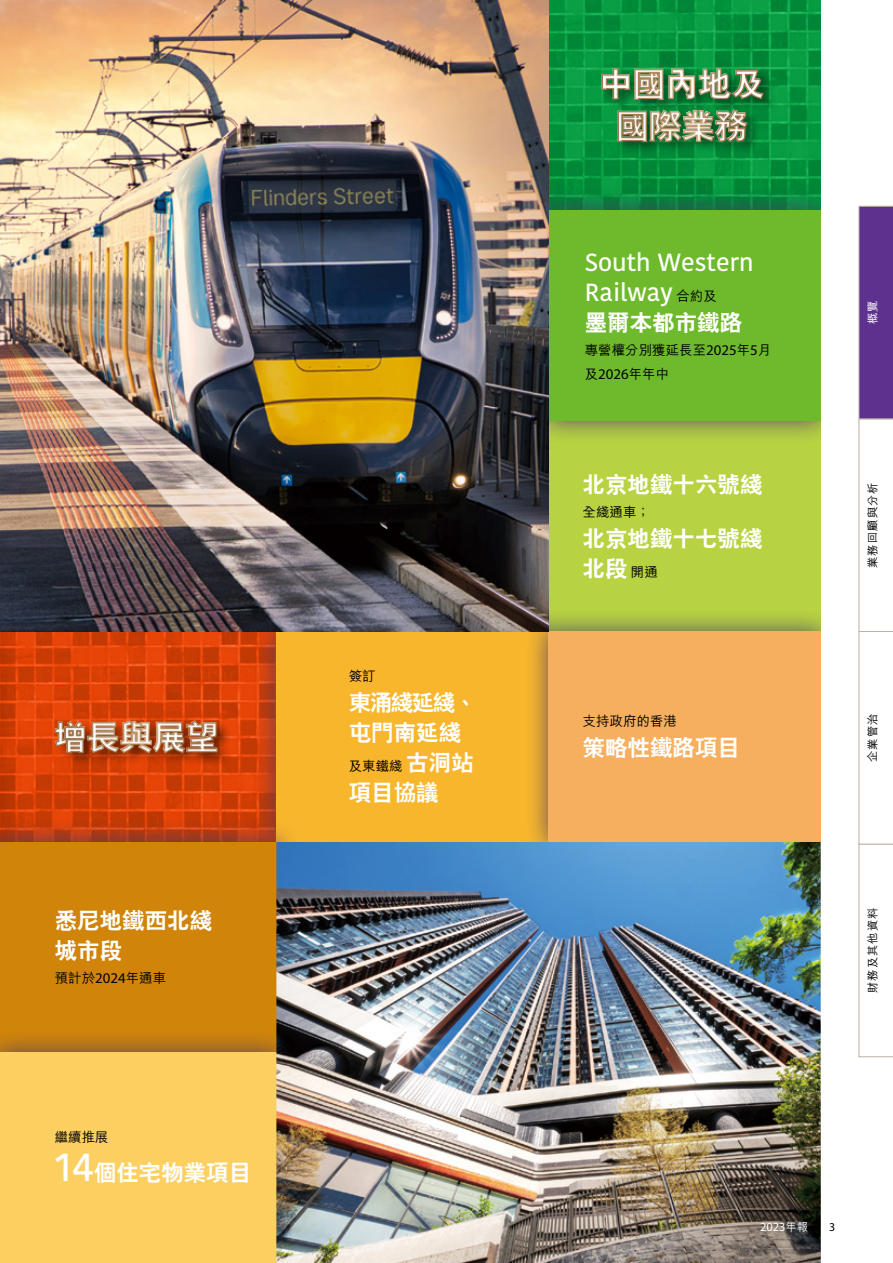
<style>
.page{position:relative;width:893px;height:1263px;background:#fff}
.page>*{position:absolute;margin:0;border:0;box-sizing:border-box;transform-origin:0 0}
.t1{font:500 24.75px/30px "Kohinoor Bangla";color:#fff}
.t2{font:800 22.5px/30px "C Hei 2 HK";color:#fff}
.t3{font:800 22.5px/30px "C Hei 2 HK";letter-spacing:-.035em;color:#fff}
.t4{font:500 13.5px/24px "M Hei HK";color:#000}
.t5{font:12.3px "Myriad Pro";color:#fff}
.t6{font:12px "Myriad Pro";color:#000}
.t7{font:500 11.25px "M Hei HK";letter-spacing:.1em;color:#000}
.t8{font:500 11.25px "M Hei HK";color:#fff}
.s1{font-family:"Myriad Pro";font-weight:400;font-size:14.85px}
.s2{font-family:"Kohinoor Bangla";font-weight:500;font-size:39.6px}
.s3{font-family:"C Hei 2 HK";font-weight:800;font-size:22.5px;color:#fff}
.s4{font-family:"M Hei HK";font-size:13.5px;color:#000}
.s5{font-family:"M Hei HK";font-weight:500;font-size:13.5px;color:#000}
.s6{font-family:"M Hei HK";font-weight:500;font-size:11.25px}
</style>
<div class="page">
<div style="left:549px;top:421px;width:272px;height:210px;background:#b7d342"></div>
<svg style="left:549px;top:0;width:272px;height:187px;background:#04953f"></svg>
<svg style="left:0;top:631px;width:252px;height:187px;background:#d74107"></svg>
<div style="left:524px;top:187px;width:321px;height:258px;background:#473a66;opacity:.9"></div>
<div style="left:549px;top:210px;width:272px;height:211px;background:#6fba2c"></div>
<div style="left:252px;top:608px;width:321px;height:258px;background:#473a66;opacity:.9"></div>
<div style="left:276px;top:631px;width:273px;height:211px;background:#f8b62d"></div>
<div style="left:524px;top:608px;width:321px;height:258px;background:#473a66;opacity:.9"></div>
<div style="left:549px;top:631px;width:272px;height:211px;background:#f6ae5f"></div>
<img style="left:0;top:0;width:549px;height:631px">
<div style="left:0;top:818px;width:300px;height:258px;background:#473a66;opacity:.9"></div>
<div style="left:0;top:842px;width:276px;height:210px;background:#d0850a"></div>
<div style="left:0;top:1029px;width:300px;height:234px;background:#473a66;opacity:.9"></div>
<div style="left:0;top:1052px;width:276px;height:211px;background:#fccf61"></div>
<img style="left:276px;top:842px;width:545px;height:255px">
<img style="left:276px;top:1097px;width:545px;height:166px">
<div style="left:601px;top:66px;width:176px;height:89px;background:#000;opacity:.6"></div>
<svg style="left:601px;top:68px;width:163px;height:95px;background:#559761"></svg>
<div style="left:54px;top:719px;width:178px;height:48px;background:#000;opacity:.6"></div>
<svg style="left:54px;top:720px;width:164px;height:34px;background:#c08869"></svg>
<div style="left:821px;top:0;width:72px;height:1263px;background:#fff"></div>
<svg style="left:859px;top:206px;width:34px;height:851px"></svg>
<h2 class="t2" style="left:55px;top:906px;width:159px">悉尼地鐵西北綫城市段</h2>
<p class="t4" style="left:55px;top:965px;width:113px">預計於<span class="s1">2024</span>年通車</p>
<p class="t4" style="left:55px;top:1124px;width:55px">繼續推展</p>
<h2 class="t2" style="left:55px;top:1158px;width:198px"><span class="s2">14</span>個住宅物業項目</h2>
<p class="t4" style="left:349px;top:663px;width:28px">簽訂</p>
<h2 class="t3" style="left:349px;top:688px;width:129px">東涌綫延綫、屯門南延綫</h2>
<p class="t4" style="left:349px;top:753px;width:126px">及東鐵綫<span class="s3">古洞站</span></p>
<h2 class="t2" style="left:349px;top:778px;width:92px">項目協議</h2>
<h1 class="t1" style="left:585px;top:247px;width:170px">South Western<br>Railway <span class="s4">合約及</span></h1>
<h2 class="t2" style="left:585px;top:308px;width:159px">墨爾本都市鐵路</h2>
<p class="t4" style="left:585px;top:337px;width:188px">專營權分別獲延長至<span class="s1">2025</span>年<span class="s1">5</span>月及<span class="s1">2026</span>年年中</p>
<h2 class="t2" style="left:583px;top:470px;width:181px">北京地鐵十六號綫</h2>
<p class="t4" style="left:583px;top:499px;width:69px">全綫通車；</p>
<h2 class="t2" style="left:583px;top:524px;width:181px">北京地鐵十七號綫北段<span class="s5">開通</span></h2>
<p class="t4" style="left:583px;top:708px;width:96px">支持政府的香港</p>
<h2 class="t2" style="left:583px;top:733px;width:159px">策略性鐵路項目</h2>
<p class="t8" style="left:865px;top:324px;width:25px;rotate:-90deg">概覽</p>
<p class="t7" style="left:865px;top:568px;width:87px;rotate:-90deg">業務回顧與分析</p>
<p class="t7" style="left:865px;top:762px;width:50px;rotate:-90deg">企業管治</p>
<p class="t7" style="left:865px;top:993px;width:87px;rotate:-90deg">財務及其他資料</p>
<p class="t5" style="left:760px;top:1219px;width:49px">2023<span class="s6">年報</span></p>
<p class="t6" style="left:829px;top:1220px;width:8px">3</p>
</div>
